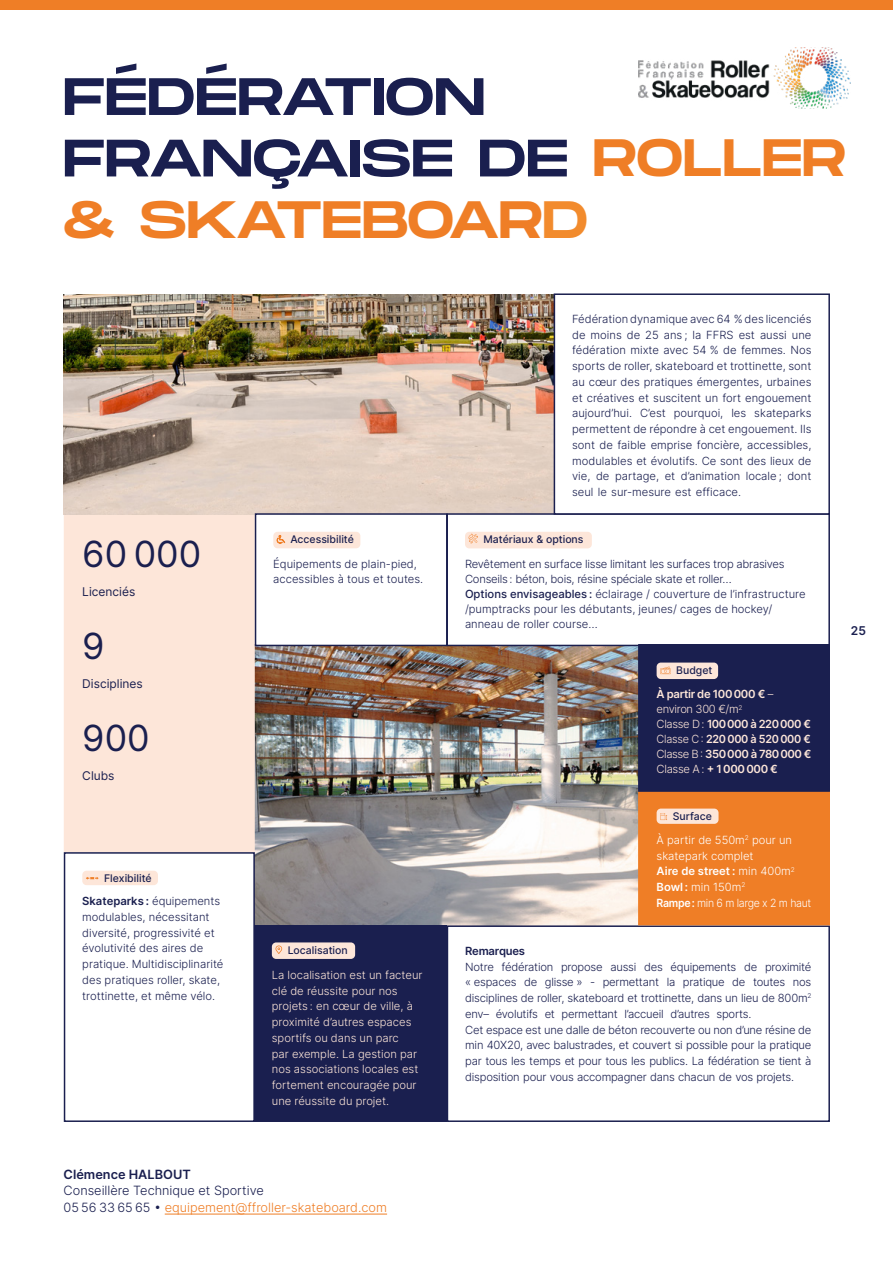
<style>
.page{position:relative;width:893px;height:1263px;background:#fff}
.page>*{position:absolute;margin:0;border:0;box-sizing:border-box;transform-origin:0 0}
.t1{font:52.5px/61.5px "Monument Extended";letter-spacing:-.015em;color:#1a1f4f}
.t2{font:36px "Inter";color:#1a1f4f}
.t3{font:300 12.75px/16.5px "Inter";color:#1a1f4f}
.t4{font:600 12.75px "Inter";color:#1a1f4f}
.t5{font:600 12.15px "Inter";color:#1a1f4f}
.t6{font:12px "Inter";color:#1a1f4f}
.t7{font:300 11.25px/15.8px "Inter";letter-spacing:-.02em;color:#1a1f4f}
.t8{font:300 11.25px/15.8px "Inter";color:#1a1f4f}
.t9{font:300 11.25px/15.8px "Inter";color:#fde6d9}
.t10{font:600 11.25px/15px "Inter";letter-spacing:-.03em;color:#fde6d9}
.t11{font:300 11.25px/15.8px "Inter";color:#fff}
.t12{font:600 11.25px "Inter";letter-spacing:-.02em;color:#1a1f4f}
.t13{font:500 10.5px "Inter";color:#1a1f4f}
.s1{color:#ef7e26}
.s2{color:#f28b2d}
.s3{font-weight:600}
.s4{font-weight:500}
.s5{font-weight:300}
</style>
<div class="page">
<img style="left:255px;top:646px;width:383px;height:279px">
<div style="left:65px;top:514px;width:189px;height:337px;background:#fde6d9"></div>
<div style="left:64px;top:513px;width:191px;height:339px;border:2px solid #fde6d9"></div>
<img style="left:64px;top:294px;width:490px;height:221px">
<div style="left:0;top:0;width:893px;height:9px;background:#ef7e26"></div>
<div style="left:255px;top:925px;width:192px;height:197px;background:#1a1f4f"></div>
<div style="left:272px;top:942px;width:83px;height:17px;background:#fde6d9;border-radius:4px"></div>
<svg style="left:275px;top:945px;width:7px;height:9px"></svg>
<div style="left:273px;top:532px;width:87px;height:16px;background:#fde6d9;border-radius:4px"></div>
<svg style="left:276px;top:535px;width:9px;height:8px"></svg>
<div style="left:255px;top:513px;width:193px;height:133px;border:2px solid #1a1f4f"></div>
<div style="left:447px;top:925px;width:383px;height:197px;border:2px solid #1a1f4f"></div>
<img style="left:638px;top:48px;width:212px;height:60px">
<hr style="left:165px;top:1213px;width:222px;height:1px;background:#ef7e26">
<div style="left:465px;top:532px;width:127px;height:16px;background:#fde6d9;border-radius:4px"></div>
<svg style="left:469px;top:534px;width:9px;height:9px"></svg>
<div style="left:446px;top:513px;width:384px;height:133px;border:2px solid #1a1f4f"></div>
<div style="left:82px;top:871px;width:76px;height:14px;background:#fde6d9;border-radius:4px"></div>
<svg style="left:86px;top:877px;width:13px;height:2px"></svg>
<div style="left:64px;top:852px;width:191px;height:270px;border:2px solid #1a1f4f"></div>
<div style="left:554px;top:293px;width:276px;height:222px;border:2px solid #1a1f4f"></div>
<div style="left:639px;top:791px;width:190px;height:134px;background:#ef7e26"></div>
<div style="left:657px;top:808px;width:61px;height:16px;background:#fde6d9;border-radius:4px"></div>
<svg style="left:660px;top:813px;width:7px;height:7px"></svg>
<div style="left:638px;top:790px;width:192px;height:135px;border:2px solid #ef7e26"></div>
<div style="left:639px;top:645px;width:190px;height:146px;background:#1a1f4f"></div>
<div style="left:657px;top:662px;width:61px;height:17px;background:#fde6d9;border-radius:4px"></div>
<svg style="left:660px;top:666px;width:11px;height:9px"></svg>
<div style="left:638px;top:644px;width:192px;height:148px;border:2px solid #1a1f4f"></div>
<h1 class="t1" style="left:63px;top:65px;width:785px">FÉDÉRATION<br>FRANÇAISE DE <span class="s1">ROLLER &amp; SKATEBOAR</span><span class="s2">D</span></h1>
<h2 class="t2" style="left:82px;top:527px;width:121px">60 000</h2>
<p class="t6" style="left:82px;top:583px;width:55px">Licenciés</p>
<h2 class="t2" style="left:82px;top:619px;width:24px">9</h2>
<p class="t6" style="left:82px;top:675px;width:62px">Disciplines</p>
<h2 class="t2" style="left:82px;top:711px;width:69px">900</h2>
<p class="t6" style="left:82px;top:767px;width:34px">Clubs</p>
<p class="t13" style="left:104px;top:871px;width:49px">Flexibilité</p>
<p class="t8" style="left:82px;top:893px;width:143px"><span class="s3">Skateparks :</span> équipements modulables, nécessitant diversité, progressivité et évolutivité des aires de pratique. Multidisciplinarité des pratiques roller, skate, trottinette, et même vélo.</p>
<p class="t13" style="left:290px;top:532px;width:65px">Accessibilité</p>
<p class="t8" style="left:273px;top:556px;width:151px;line-height:15px">Équipements de plain-pied, accessibles à tous et toutes.</p>
<p class="t13" style="left:288px;top:942px;width:62px">Localisation</p>
<p class="t9" style="left:272px;top:967px;width:152px">La localisation est un facteur clé de réussite pour nos projets : en cœur de ville, à proximité d’autres espaces sportifs ou dans un parc<br>par exemple. La gestion par nos associations locales est fortement encouragée pour une réussite du projet.</p>
<p class="t4" style="left:64px;top:1165px;width:129px">Clémence HALBOUT</p>
<p class="t3" style="left:64px;top:1182px;width:325px">Conseillère Technique et Sportive<br>05 56 33 65 65 • <span class="s1">equipement@ffroller-skateboard.com</span></p>
<p class="t7" style="left:572px;top:311px;width:241px;text-align:justify">Fédération dynamique avec 64 % des licenciés de moins de 25 ans ; la FFRS est aussi une fédération mixte avec 54 % de femmes. Nos sports de roller, skateboard et trottinette, sont au cœur des pratiques émergentes, urbaines et créatives et suscitent un fort engouement aujourd’hui. C’est pourquoi, les skateparks permettent de répondre à cet engouement. Ils sont de faible emprise foncière, accessibles, modulables et évolutifs. Ce sont des lieux de vie, de partage, et d’animation locale ; dont seul le sur-mesure est efficace.</p>
<p class="t13" style="left:484px;top:532px;width:101px">Matériaux &amp; options</p>
<p class="t7" style="left:465px;top:556px;width:342px;line-height:15px">Revêtement en surface lisse limitant les surfaces trop abrasives Conseils : béton, bois, résine spéciale skate et roller…<br><span class="s4">Options envisageables :</span> éclairage / couverture de l’infrastructure /pumptracks pour les débutants, jeunes/ cages de hockey/ anneau de roller course…</p>
<p class="t13" style="left:676px;top:663px;width:38px">Budget</p>
<p class="t10" style="left:657px;top:686px;width:156px">À partir de 100000 € <span class="s5">– environ 300 €/m</span><sup>2<br></sup><span class="s5">Classe D :</span> 100 000 à 220 000 €<br><span class="s5">Classe C :</span> 220 000 à 520 000 €<br><span class="s5">Classe B:</span> 350000 à 780000 €<br><span class="s5">Classe A :</span> + 1000000 €</p>
<p class="t13" style="left:673px;top:809px;width:41px">Surface</p>
<p class="t11" style="left:657px;top:832px;width:156px">À partir de 550m<sup>2</sup> pour un skatepark complet<br><span class="s3">Aire de street :</span> min 400m<sup>2<br></sup><span class="s3">Bowl :</span> min 150m<sup>2<br></sup><span class="s3">Rampe :</span> min 6 m large x 2 m haut</p>
<p class="t12" style="left:465px;top:942px;width:61px">Remarques</p>
<p class="t7" style="left:465px;top:958px;width:348px">Notre fédération propose aussi des équipements de proximité « espaces de glisse » - permettant la pratique de toutes nos disciplines de roller, skateboard et trottinette, dans un lieu de 800m<sup>2 </sup>env– évolutifs et permettant l’accueil d’autres sports.<br>Cet espace est une dalle de béton recouverte ou non d’une résine de min 40X20, avec balustrades, et couvert si possible pour la pratique par tous les temps et pour tous les publics. La fédération se tient à disposition pour vous accompagner dans chacun de vos projets.</p>
<p class="t5" style="left:851px;top:622px;width:17px">25</p>
</div>
